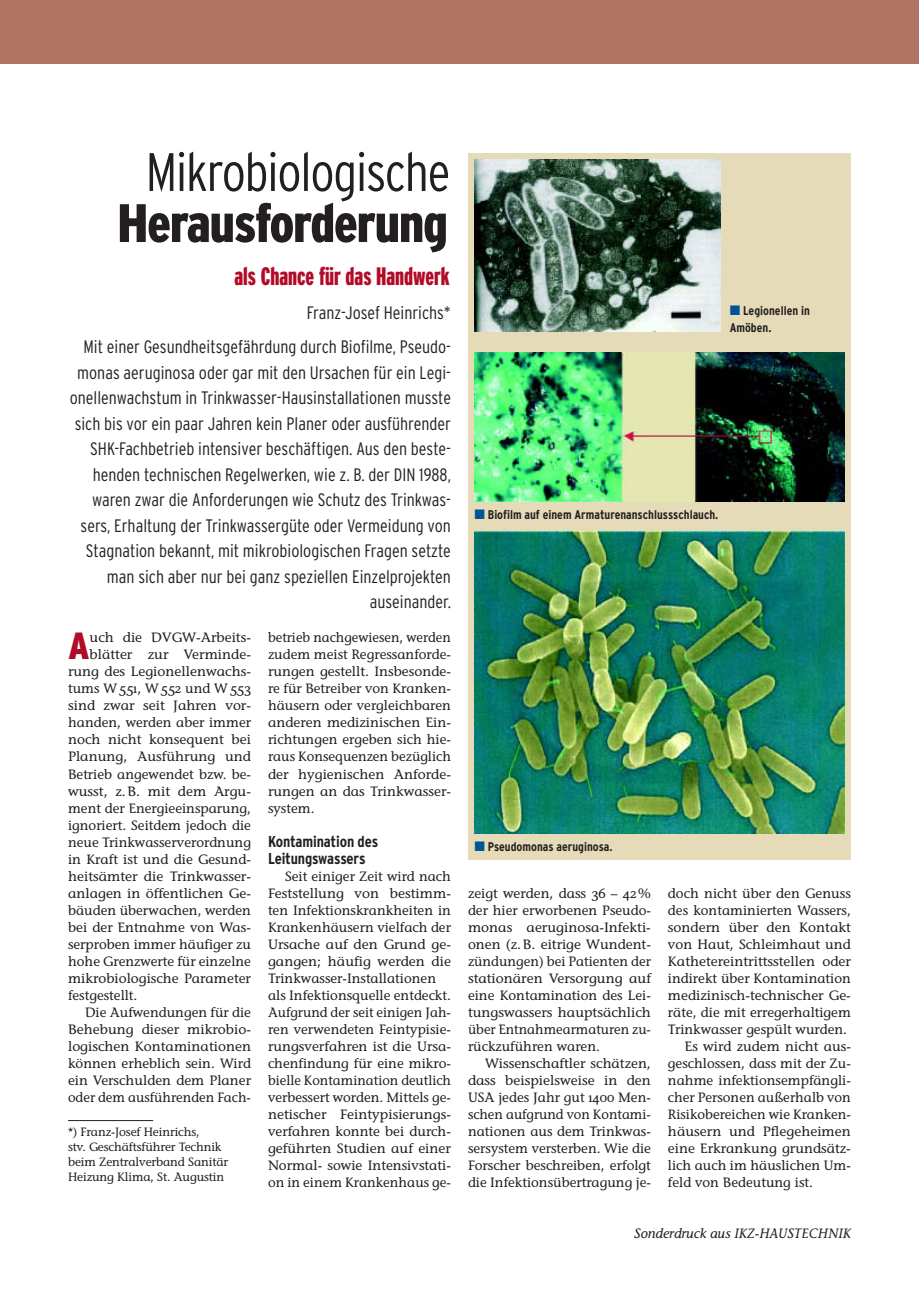
<style>
.page{position:relative;width:919px;height:1289px;background:#fff}
.page>*{position:absolute;margin:0;border:0;box-sizing:border-box;transform-origin:0 0}
.t1{font:300 condensed 54px "IKZ Head";letter-spacing:-.025em;color:#231f20}
.t2{font:900 condensed 54px "IKZ Head";letter-spacing:-.025em;color:#231f20}
.t3{font:900 condensed 37.8px "IKZ Head";color:#b10b27}
.t4{font:900 ultra-condensed 25.2px "IKZ Head";color:#b10b27}
.t5{font:300 condensed 18px/25.5px "IKZ Head";color:#231f20;text-align:right}
.t6{font:700 condensed 15.75px/17px "IKZ Head";letter-spacing:-.01em;color:#231f20}
.t7{font:13.5px/17px "IKZ";color:#231f20;text-align:justify}
.t8{font:italic 13.5px "IKZ";color:#231f20}
.t9{font:700 condensed 12.6px/17px "IKZ Head";color:#231f20}
.t10{font:12px/14.9px "IKZ";letter-spacing:-.01em;color:#231f20}
.s1{font-family:"IKZ";font-weight:400;font-stretch:normal;font-size:13.5px;color:#005495}
</style>
<div class="page">
<div style="left:0;top:0;width:906px;height:64px;background:#af7363"></div>
<div style="left:906px;top:0;width:12px;height:64px;background:#af7363"></div>
<div style="left:468px;top:153px;width:382px;height:706px;background:#e5dbb8"></div>
<hr style="left:68px;top:1120px;width:85px;height:1px;background:#231f20">
<img style="left:474px;top:160px;width:246px;height:172px">
<img style="left:474px;top:353px;width:370px;height:149px">
<img style="left:474px;top:532px;width:370px;height:301px">
<h1 class="t1" style="left:146px;top:152px;width:306px">Mikrobiologische</h1>
<h1 class="t2" style="left:117px;top:203px;width:332px">Herausforderung</h1>
<h3 class="t4" style="left:234px;top:266px;width:217px">als Chance für das Handwerk</h3>
<h3 class="t5" style="left:83px;top:297px;width:369px;line-height:34px">Franz-Josef Heinrichs*<br>Mit einer Gesundheitsgefährdung durch Biofilme, Pseudo-</h3>
<p class="t5" style="left:70px;top:361px;width:382px">monas aeruginosa oder gar mit den Ursachen für ein Legi&shy;onellenwachstum in Trinkwasser-Hausinstallationen musste sich bis vor ein paar Jahren kein Planer oder ausführender SHK-Fachbetrieb intensiver beschäftigen. Aus den beste&shy;henden technischen Regelwerken, wie z. B. der DIN 1988, waren zwar die Anforderungen wie Schutz des Trinkwas&shy;sers, Erhaltung der Trinkwassergüte oder Vermeidung von Stagnation bekannt, mit mikrobiologischen Fragen setzte man sich aber nur bei ganz speziellen Einzelprojekten auseinander.</p>
<h2 class="t3" style="left:68px;top:632px;width:23px">A</h2>
<p class="t7" style="left:90px;top:630px;width:163px">uch die DVGW-Arbeits-</p>
<p class="t7" style="left:90px;top:647px;width:163px">blätter zur Verminde-</p>
<p class="t7" style="left:68px;top:664px;width:184px">rung des Legionellenwachs-</p>
<p class="t7" style="left:68px;top:681px;width:184px">tums W 551, W 552 und W 553</p>
<p class="t7" style="left:68px;top:698px;width:184px">sind zwar seit Jahren vor-</p>
<p class="t7" style="left:68px;top:715px;width:184px">handen, werden aber immer</p>
<p class="t7" style="left:68px;top:732px;width:184px">noch nicht konsequent bei</p>
<p class="t7" style="left:68px;top:749px;width:184px">Planung, Ausführung und</p>
<p class="t7" style="left:68px;top:766px;width:184px">Betrieb angewendet bzw. be-</p>
<p class="t7" style="left:68px;top:783px;width:184px">wusst, z. B. mit dem Argu-</p>
<p class="t7" style="left:68px;top:800px;width:184px">ment der Energieeinsparung,</p>
<p class="t7" style="left:68px;top:817px;width:184px">ignoriert. Seitdem jedoch die</p>
<p class="t7" style="left:68px;top:834px;width:184px">neue Trinkwasserverordnung</p>
<p class="t7" style="left:68px;top:851px;width:184px">in Kraft ist und die Gesund-</p>
<p class="t7" style="left:68px;top:868px;width:184px">heitsämter die Trinkwasser-</p>
<p class="t7" style="left:68px;top:885px;width:184px">anlagen in öffentlichen Ge-</p>
<p class="t7" style="left:68px;top:902px;width:184px">bäuden überwachen, werden</p>
<p class="t7" style="left:68px;top:919px;width:184px">bei der Entnahme von Was-</p>
<p class="t7" style="left:68px;top:936px;width:184px">serproben immer häufiger zu</p>
<p class="t7" style="left:68px;top:953px;width:184px">hohe Grenzwerte für einzelne</p>
<p class="t7" style="left:68px;top:970px;width:184px">mikrobiologische Parameter</p>
<p class="t7" style="left:68px;top:987px;width:71px">festgestellt.</p>
<p class="t7" style="left:85px;top:1004px;width:167px">Die Aufwendungen für die</p>
<p class="t7" style="left:68px;top:1021px;width:184px">Behebung dieser mikrobio-</p>
<p class="t7" style="left:68px;top:1038px;width:184px">logischen Kontaminationen</p>
<p class="t7" style="left:68px;top:1055px;width:184px">können erheblich sein. Wird</p>
<p class="t7" style="left:68px;top:1072px;width:184px">ein Verschulden dem Planer</p>
<p class="t7" style="left:68px;top:1089px;width:184px">oder dem ausführenden Fach-</p>
<p class="t10" style="left:68px;top:1125px;width:162px">*) Franz-Josef Heinrichs,<br>stv. Geschäftsführer Technik beim Zentralverband Sanitär<br>Heizung Klima, St. Augustin</p>
<p class="t7" style="left:268px;top:630px;width:184px">betrieb nachgewiesen, werden zudem meist Regressanforde&shy;rungen gestellt. Insbesonde&shy;re für Betreiber von Kranken&shy;häusern oder vergleichbaren anderen medizinischen Ein&shy;richtungen ergeben sich hie&shy;raus Konsequenzen bezüglich der hygienischen Anforde&shy;rungen an das Trinkwasser&shy;system.</p>
<p class="t6" style="left:268px;top:833px;width:112px">Kontamination des<br>Leitungswassers</p>
<p class="t7" style="left:268px;top:868px;width:184px;text-align:left;text-indent:17px">Seit einiger Zeit wird nach<br>Feststellung von bestimm&shy;ten Infektionskrankheiten in<br>Krankenhäusern vielfach der<br>Ursache auf den Grund ge&shy;gangen; häufig werden die<br>Trinkwasser-Installationen als Infektionsquelle entdeckt.<br>Aufgrund der seit einigen Jah&shy;ren verwendeten Feintypisie&shy;rungsverfahren ist die Ursa&shy;chenfindung für eine mikro&shy;bielle Kontamination deutlich verbessert worden. Mittels ge&shy;netischer Feintypisierungs&shy;verfahren konnte bei durch&shy;geführten Studien auf einer<br>Normal- sowie Intensivstati&shy;on in einem Krankenhaus ge-</p>
<p class="t9" style="left:729px;top:303px;width:82px"><span class="s1">∂</span> Legionellen in<br>Amöben.</p>
<p class="t9" style="left:474px;top:507px;width:245px"><span class="s1">∂</span> Biofilm auf einem Armaturenanschlussschlauch.</p>
<p class="t9" style="left:474px;top:838px;width:140px"><span class="s1">∂</span> Pseudomonas aeruginosa.</p>
<p class="t7" style="left:668px;top:885px;width:184px">doch nicht über den Genuss</p>
<p class="t7" style="left:668px;top:902px;width:184px">des kontaminierten Wassers,</p>
<p class="t7" style="left:668px;top:919px;width:184px">sondern über den Kontakt</p>
<p class="t7" style="left:668px;top:936px;width:184px">von Haut, Schleimhaut und</p>
<p class="t7" style="left:668px;top:953px;width:184px">Kathetereintrittsstellen oder</p>
<p class="t7" style="left:668px;top:970px;width:184px">indirekt über Kontamination</p>
<p class="t7" style="left:668px;top:987px;width:184px">medizinisch-technischer Ge-</p>
<p class="t7" style="left:668px;top:1004px;width:184px">räte, die mit erregerhaltigem</p>
<p class="t7" style="left:668px;top:1021px;width:181px">Trinkwasser gespült wurden.</p>
<p class="t7" style="left:685px;top:1038px;width:167px">Es wird zudem nicht aus-</p>
<p class="t7" style="left:668px;top:1055px;width:184px">geschlossen, dass mit der Zu-</p>
<p class="t7" style="left:668px;top:1072px;width:184px">nahme infektionsempfängli-</p>
<p class="t7" style="left:668px;top:1089px;width:184px">cher Personen außerhalb von</p>
<p class="t7" style="left:668px;top:1106px;width:184px">Risikobereichen wie Kranken-</p>
<p class="t7" style="left:668px;top:1123px;width:184px">häusern und Pflegeheimen</p>
<p class="t7" style="left:668px;top:1140px;width:184px">eine Erkrankung grundsätz-</p>
<p class="t7" style="left:668px;top:1157px;width:184px">lich auch im häuslichen Um-</p>
<p class="t7" style="left:668px;top:1174px;width:146px">feld von Bedeutung ist.</p>
<p class="t8" style="left:634px;top:1227px;width:218px">Sonderdruck aus IKZ-HAUSTECHNIK</p>
<p class="t7" style="left:468px;top:885px;width:184px">zeigt werden, dass 36 – 42 % der hier erworbenen Pseudo&shy;monas aeruginosa-Infekti&shy;onen (z. B. eitrige Wundent&shy;zündungen) bei Patienten der stationären Versorgung auf eine Kontamination des Lei&shy;tungswassers hauptsächlich über Entnahmearmaturen zu&shy;rückzuführen waren.</p>
<p class="t7" style="left:468px;top:1055px;width:184px;text-indent:17px">Wissenschaftler schätzen, dass beispielsweise in den USA jedes Jahr gut 1400 Men&shy;schen aufgrund von Kontami&shy;nationen aus dem Trinkwas&shy;sersystem versterben. Wie die Forscher beschreiben, erfolgt die Infektionsübertragung je-</p>
</div>
